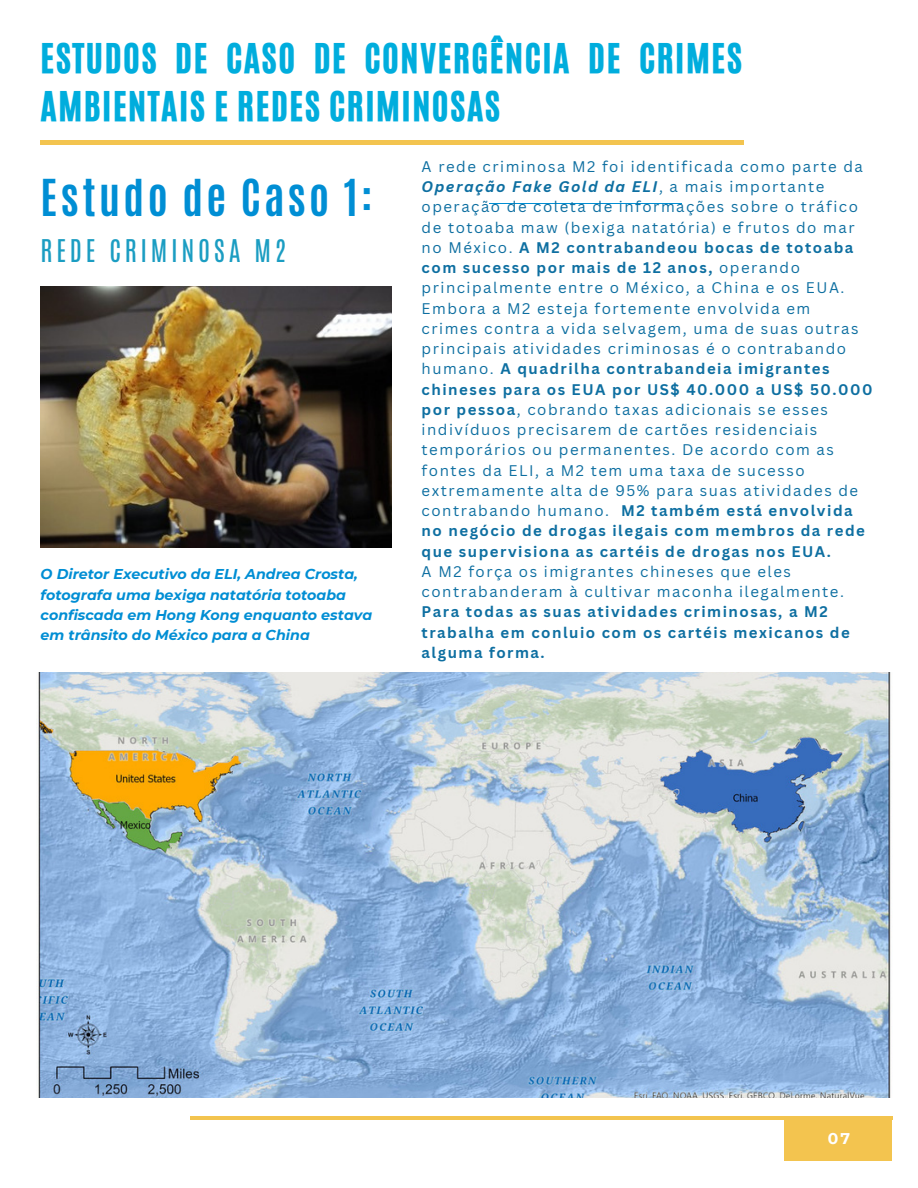
<style>
.page{position:relative;width:918px;height:1188px;background:#fff}
.page>*{position:absolute;margin:0;border:0;box-sizing:border-box;transform-origin:0 0}
.t1{font:700 42.45px "Antonio";letter-spacing:.08em;color:#008ed4}
.t2{font:34.5px/47.2px "CA Generated";letter-spacing:.045em;color:#00addd}
.t3{font:26.1px "Antonio";letter-spacing:.14em;color:#1b9dc2}
.t4{font:700 15.6px "Montserrat";color:#fff}
.t5{font:15px/20.2px "Canva Sans";letter-spacing:.1em;color:#0e6fa1}
.t6{font:700 15px/20.2px "Canva Sans";letter-spacing:.1em;color:#0e6fa1}
.t7{font:italic 700 14.25px/20.2px "Montserrat";color:#008ed4}
.s1{font-weight:700;font-style:italic}
.s2{font-weight:700}
</style>
<div class="page">
<hr style="left:41px;top:141px;width:703px;height:3px;background:#f3c44f">
<div style="left:784px;top:1128px;width:108px;height:33px;background:#f3c44f"></div>
<svg style="left:190px;top:1116px;width:702px;height:12px"></svg>
<img style="left:41px;top:286px;width:351px;height:261px">
<img style="left:36px;top:673px;width:855px;height:425px">
<hr style="left:489px;top:203px;width:192px;height:1px;background:#008ed4">
<h2 class="t2" style="left:41px;top:35px;width:703px">ESTUDOS DE CASO DE CONVERGÊNCIA DE CRIMES<br>AMBIENTAIS E REDES CRIMINOSAS</h2>
<p class="t5" style="left:422px;top:156px;width:452px">A rede criminosa M2 foi identificada como parte da <span class="s1">Operação Fake Gold da ELI</span>, a mais importante operação de coleta de informações sobre o tráfico de totoaba maw (bexiga natatória) e frutos do mar no México. <span class="s2">A M2 contrabandeou bocas de totoaba com sucesso por mais de 12 anos,</span> operando principalmente entre o México, a China e os EUA.<br>Embora a M2 esteja fortemente envolvida em<br>crimes contra a vida selvagem, uma de suas outras principais atividades criminosas é o contrabando humano. <span class="s2">A quadrilha contrabandeia imigrantes chineses para os EUA por US$ 40.000 a US$ 50.000 por pessoa</span>, cobrando taxas adicionais se esses indivíduos precisarem de cartões residenciais temporários ou permanentes. De acordo com as fontes da ELI, a M2 tem uma taxa de sucesso extremamente alta de 95% para suas atividades de contrabando humano. <span class="s2">M2 também está envolvida no negócio de drogas ilegais com membros da rede que supervisiona as cartéis de drogas nos EUA.</span></p>
<p class="t5" style="left:422px;top:561px;width:424px">A M2 força os imigrantes chineses que eles contrabanderam à cultivar maconha ilegalmente.</p>
<p class="t6" style="left:422px;top:601px;width:430px">Para todas as suas atividades criminosas, a M2 trabalha em conluio com os cartéis mexicanos de alguma forma.</p>
<h1 class="t1" style="left:41px;top:167px;width:334px">Estudo de Caso 1:</h1>
<h3 class="t3" style="left:41px;top:232px;width:247px">REDE CRIMINOSA M2</h3>
<p class="t7" style="left:41px;top:564px;width:333px">O Diretor Executivo da ELI, Andrea Crosta, fotografa uma bexiga natatória totoaba confiscada em Hong Kong enquanto estava em trânsito do México para a China</p>
<p class="t4" style="left:828px;top:1129px;width:24px">07</p>
</div>
